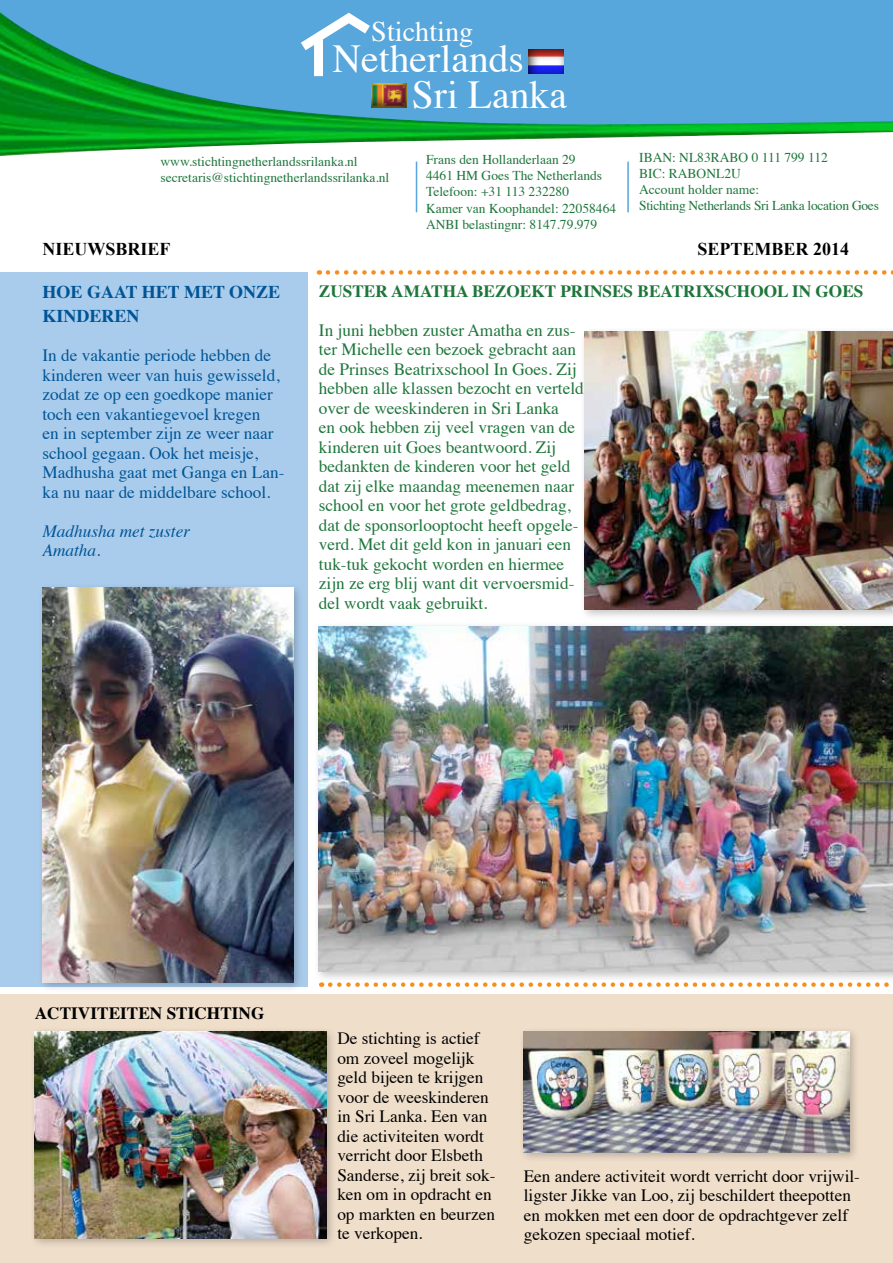
<style>
.page{position:relative;width:893px;height:1263px;background:#fff}
.page>*{position:absolute;margin:0;border:0;box-sizing:border-box;transform-origin:0 0}
.t1{font:39.6px/36.3px "Times";color:#fff}
.t2{font:28.2px "Times";color:#fff}
.t3{font:700 18px/24px "Times";color:#005596}
.t4{font:700 18px "Times New Roman";color:#000}
.t5{font:17.25px/19.5px "Times";color:#1e763b}
.t6{font:17.25px/19.5px "Times";color:#000}
.t7{font:17.25px/19.5px "Times";color:#005596}
.t8{font:700 17.25px "Times";color:#1e763b}
.t9{font:italic 17.25px/19.5px "Times";color:#005596}
.t10{font:700 17.25px "Times";color:#000}
.t11{font:13.5px/16.2px "Times";color:#1e763b}
.t12{font:13.5px/16.2px "Times";letter-spacing:-.02em;color:#1e763b}
</style>
<div class="page">
<div style="left:0;top:272px;width:308px;height:715px;background:#aaccec"></div>
<div style="left:0;top:0;width:893px;height:126px;background:#57a6dc"></div>
<img style="left:0;top:12px;width:893px;height:144px">
<svg style="left:301px;top:13px;width:69px;height:63px"></svg>
<div style="left:528px;top:49px;width:36px;height:25px;background:#000;opacity:.75"></div>
<div style="left:371px;top:83px;width:36px;height:25px;background:#000;opacity:.75"></div>
<hr style="left:627px;top:162px;width:2px;height:50px;background:#57a6dc">
<hr style="left:416px;top:162px;width:1px;height:50px;background:#57a6dc">
<div style="left:314px;top:621px;width:579px;height:361px;background:#000;opacity:.23"></div>
<img style="left:319px;top:626px;width:574px;height:345px">
<div style="left:37px;top:582px;width:268px;height:411px;background:#000;opacity:.23"></div>
<img style="left:43px;top:587px;width:250px;height:395px">
<div style="left:0;top:994px;width:893px;height:269px;background:#efdeca"></div>
<div style="left:579px;top:326px;width:314px;height:295px;background:#000;opacity:.23"></div>
<img style="left:584px;top:332px;width:309px;height:277px">
<svg style="left:328px;top:270px;width:565px;height:5px"></svg>
<svg style="left:330px;top:982px;width:559px;height:5px"></svg>
<div style="left:30px;top:1026px;width:307px;height:223px;background:#000;opacity:.23"></div>
<img style="left:35px;top:1031px;width:291px;height:207px">
<div style="left:518px;top:1026px;width:342px;height:138px;background:#000;opacity:.23"></div>
<img style="left:524px;top:1031px;width:325px;height:121px">
<h2 class="t2" style="left:371px;top:5px;width:104px">Stichting</h2>
<h1 class="t1" style="left:412px;top:37px;width:157px;text-indent:-79px">Netherlands<br>Sri Lanka</h1>
<p class="t11" style="left:161px;top:152px;width:230px">www.stichtingnetherlandssrilanka.nl secretaris@stichtingnetherlandssrilanka.nl</p>
<p class="t11" style="left:426px;top:150px;width:192px">Frans den Hollanderlaan 29<br>4461 HM Goes The Netherlands<br>Telefoon: +31 113 232280<br>Kamer van Koophandel: 22058464<br>ANBI belastingnr: 8147.79.979</p>
<p class="t12" style="left:639px;top:148px;width:241px">IBAN: NL83RABO 0 111 799 112<br>BIC: RABONL2U<br>Account holder name:<br>Stichting Netherlands Sri Lanka location Goes</p>
<p class="t4" style="left:43px;top:237px;width:130px">NIEUWSBRIEF</p>
<p class="t4" style="left:697px;top:237px;width:88px">SEPTEMBER</p>
<p class="t4" style="left:813px;top:237px;width:37px">2014</p>
<p class="t3" style="left:43px;top:278px;width:239px">HOE GAAT HET MET ONZE<br>KINDEREN</p>
<p class="t7" style="left:43px;top:344px;width:243px">In de vakantie periode hebben de kinderen weer van huis gewisseld, zodat ze op een goedkope manier toch een vakantiegevoel kregen<br>en in september zijn ze weer naar school gegaan. Ook het meisje,<br>Madhusha gaat met Ganga en Lan&shy;ka nu naar de middelbare school.</p>
<p class="t9" style="left:43px;top:520px;width:149px">Madhusha met zuster<br>Amatha.</p>
<p class="t8" style="left:319px;top:274px;width:264px">ZUSTER AMATHA BEZOEKT PRINSES</p>
<p class="t8" style="left:637px;top:274px;width:24px">BEATRI</p>
<p class="t8" style="left:702px;top:274px;width:49px">XSCHOO</p>
<p class="t8" style="left:777px;top:274px;width:88px">L IN GOES</p>
<p class="t5" style="left:319px;top:319px;width:266px">In juni hebben zuster Amatha en zus&shy;ter Michelle een bezoek gebracht aan de Prinses Beatrixschool In Goes. Zij hebben alle klassen bezocht en verteld over de weeskinderen in Sri Lanka<br>en ook hebben zij veel vragen van de kinderen uit Goes beantwoord. Zij bedankten de kinderen voor het geld dat zij elke maandag meenemen naar school en voor het grote geldbedrag, dat de sponsorlooptocht heeft opgele&shy;verd. Met dit geld kon in januari een tuk-tuk gekocht worden en hiermee zijn ze erg blij want dit vervoersmid&shy;del wordt vaak gebruikt.</p>
<p class="t10" style="left:35px;top:996px;width:231px">ACTIVITEITEN STICHTING</p>
<p class="t6" style="left:337px;top:1027px;width:160px">De stichting is actief om zoveel mogelijk geld bijeen te krijgen voor de weeskinderen in Sri Lanka. Een van die activiteiten wordt verricht door Elsbeth<br>Sanderse, zij breit sok&shy;ken om in opdracht en op markten en beurzen te verkopen.</p>
<p class="t6" style="left:524px;top:1165px;width:338px">Een andere activiteit wordt verricht door vrijwil&shy;ligster Jikke van Loo, zij beschildert theepotten en mokken met een door de opdrachtgever zelf gekozen speciaal motief.</p>
</div>
